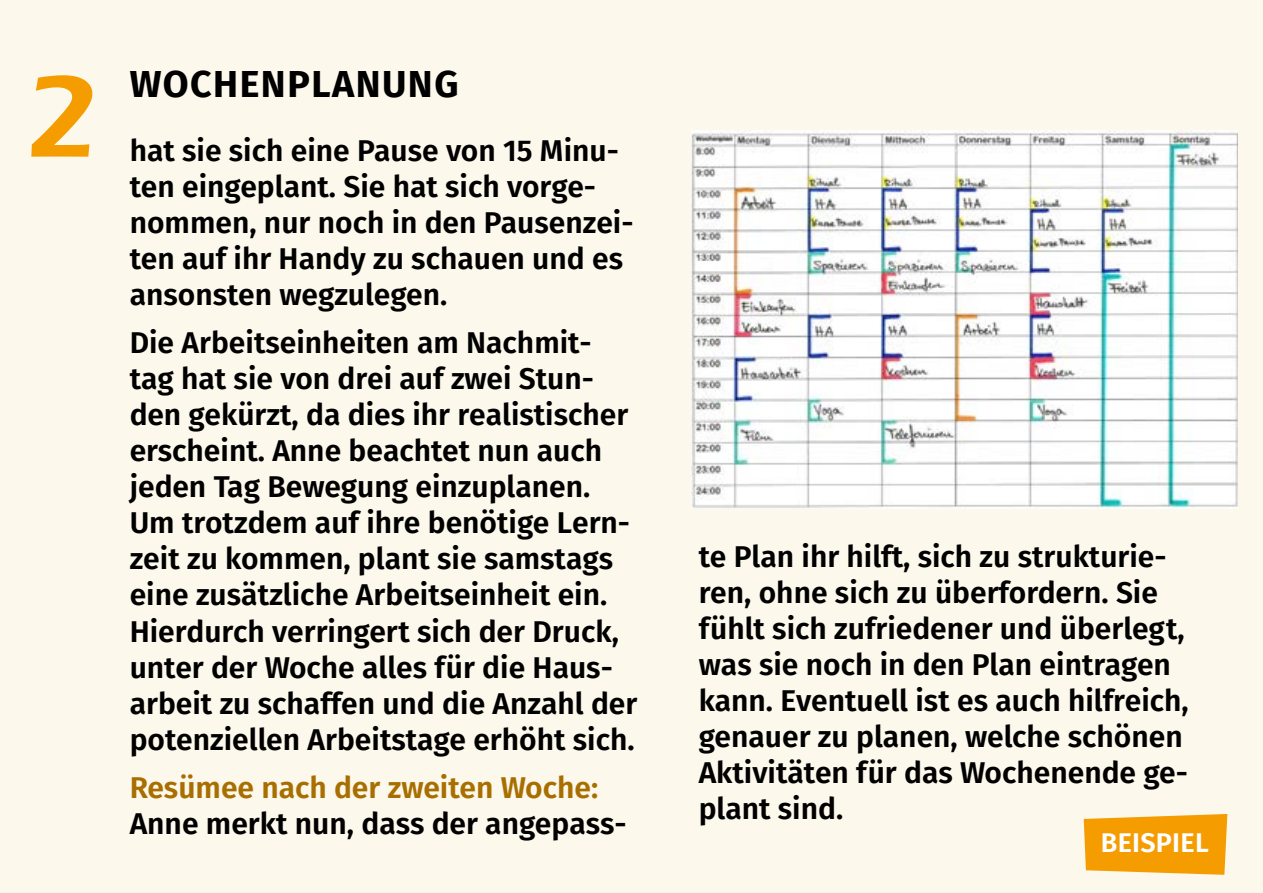
<style>
.page{position:relative;width:1263px;height:893px;background:#fcf8ec}
.page>*{position:absolute;margin:0;border:0;box-sizing:border-box;transform-origin:0 0}
.t1{font:600 120px "Eras ITC";color:#f59c00}
.t2{font:700 37.5px "Fira Sans";letter-spacing:.04em;color:#000}
.t3{font:600 30px/36px "Fira Sans";color:#000}
.t4{font:600 30px "Fira Sans";color:#a86e00}
.t5{font:600 27px "Fira Sans";letter-spacing:.01em;color:#fff}
</style>
<div class="page">
<svg style="left:1084px;top:814px;width:143px;height:61px;background:#f5a415"></svg>
<img style="left:691px;top:131px;width:546px;height:378px">
<h1 class="t1" style="left:26px;top:49px;width:75px">2</h1>
<p class="t2" style="left:130px;top:57px;width:330px">WOCHENPLANUNG</p>
<p class="t3" style="left:130px;top:132px;width:505px">hat sie sich eine Pause von 15 Minu&shy;ten eingeplant. Sie hat sich vorge&shy;nommen, nur noch in den Pausenzei&shy;ten auf ihr Handy zu schauen und es ansonsten wegzulegen.</p>
<p class="t3" style="left:130px;top:325px;width:509px">Die Arbeitseinheiten am Nachmit&shy;tag hat sie von drei auf zwei Stun&shy;den gekürzt, da dies ihr realistischer erscheint. Anne beachtet nun auch jeden Tag Bewegung einzuplanen.<br>Um trotzdem auf ihre benötige Lern&shy;zeit zu kommen, plant sie samstags eine zusätzliche Arbeitseinheit ein.<br>Hierdurch verringert sich der Druck, unter der Woche alles für die Haus&shy;arbeit zu schaffen und die Anzahl der potenziellen Arbeitstage erhöht sich.</p>
<p class="t4" style="left:130px;top:767px;width:470px">Resümee nach der zweiten Woche:</p>
<p class="t3" style="left:130px;top:806px;width:499px">Anne merkt nun, dass der angepass-</p>
<p class="t3" style="left:699px;top:538px;width:492px">te Plan ihr hilft, sich zu strukturie&shy;ren, ohne sich zu überfordern. Sie fühlt sich zufriedener und überlegt, was sie noch in den Plan eintragen kann. Eventuell ist es auch hilfreich, genauer zu planen, welche schönen<br>Aktivitäten für das Wochenende ge&shy;plant sind.</p>
<p class="t5" style="left:1101px;top:824px;width:109px">BEISPIEL</p>
</div>
